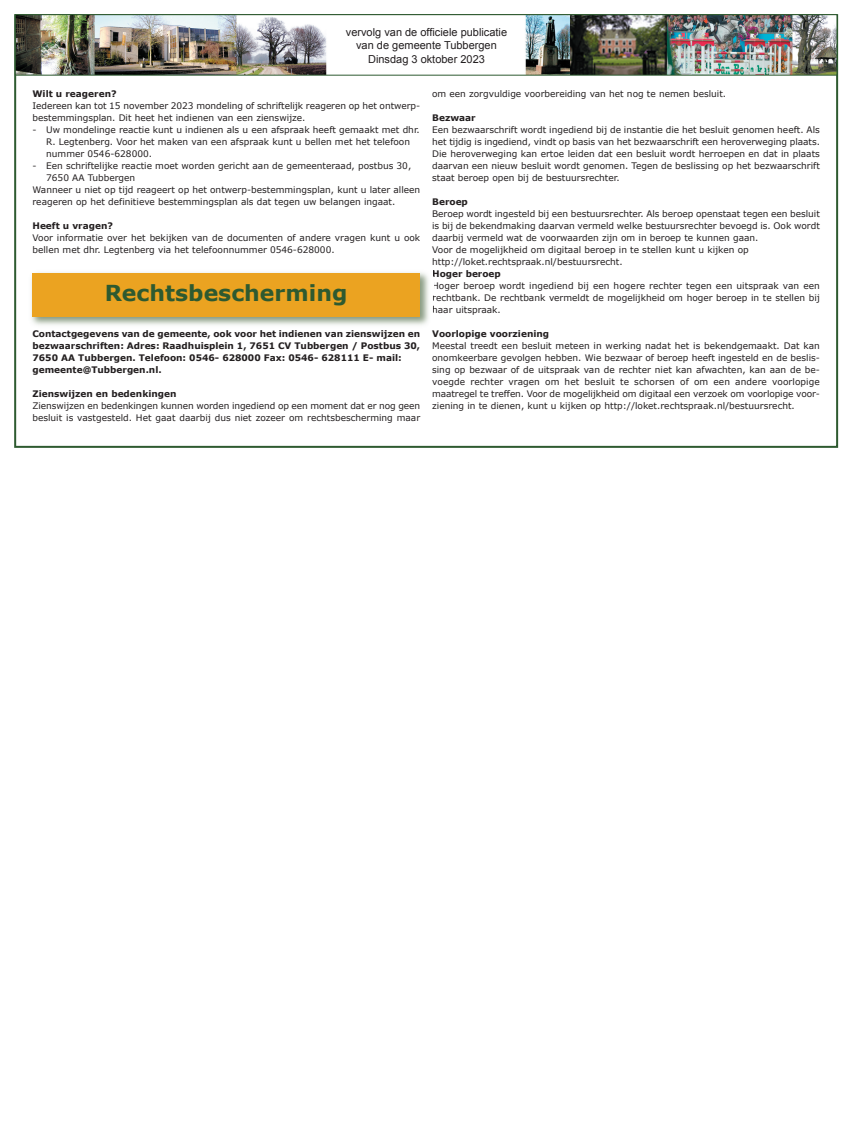
<style>
.page{position:relative;width:851px;height:1134px;background:#fff}
.page>*{position:absolute;margin:0;border:0;box-sizing:border-box;transform-origin:0 0}
.t1{font:700 22px "Verdana";color:#2e5a30}
.t2{font:11px/13.2px "Arial";color:#231f20;text-align:center}
.t3{font:9px/12px "Verdana";color:#231f20}
.t4{font:700 9px/12px "Verdana";color:#231f20}
</style>
<div class="page">
<img style="left:17px;top:16px;width:818px;height:58px">
<div style="left:15px;top:14px;width:822px;height:62px;border:1px solid #2e5a30"></div>
<img style="left:31px;top:272px;width:398px;height:53px">
<svg style="left:433px;top:295px;width:1px;height:18px"></svg>
<div style="left:32px;top:273px;width:387px;height:43px;background:#eba321"></div>
<p class="t2" style="left:346px;top:26px;width:163px">vervolg van de officiele publicatie van de gemeente Tubbergen<br>Dinsdag 3 oktober 2023</p>
<p class="t4" style="left:32px;top:87px;width:86px">Wilt u reageren?</p>
<p class="t3" style="left:32px;top:99px;width:389px">Iedereen kan tot 15 november 2023 mondeling of schriftelijk reageren op het ontwerp&shy;bestemmingsplan. Dit heet het indienen van een zienswijze.</p>
<p class="t3" style="left:46px;top:123px;width:375px;text-indent:-14px">- Uw mondelinge reactie kunt u indienen als u een afspraak heeft gemaakt met dhr.<br>R. Legtenberg. Voor het maken van een afspraak kunt u bellen met het telefoon nummer 0546-628000.</p>
<p class="t3" style="left:32px;top:159px;width:380px">- Een schriftelijke reactie moet worden gericht aan de gemeenteraad, postbus 30,</p>
<p class="t3" style="left:46px;top:171px;width:90px">7650 AA Tubbergen</p>
<p class="t3" style="left:32px;top:183px;width:389px">Wanneer u niet op tijd reageert op het ontwerp-bestemmingsplan, kunt u later alleen</p>
<p class="t3" style="left:32px;top:195px;width:364px">reageren op het definitieve bestemmingsplan als dat tegen uw belangen ingaat.</p>
<p class="t4" style="left:32px;top:219px;width:82px">Heeft u vragen?</p>
<p class="t3" style="left:32px;top:231px;width:389px">Voor informatie over het bekijken van de documenten of andere vragen kunt u ook bellen met dhr. Legtenberg via het telefoonnummer 0546-628000.</p>
<h1 class="t1" style="left:105px;top:279px;width:244px">Rechtsbescherming</h1>
<p class="t4" style="left:32px;top:327px;width:389px">Contactgegevens van de gemeente, ook voor het indienen van zienswijzen en bezwaarschriften: Adres: Raadhuisplein 1, 7651 CV Tubbergen / Postbus 30, 7650 AA Tubbergen. Telefoon: 0546- 628000 Fax: 0546- 628111 E- mail: gemeente@Tubbergen.nl.</p>
<p class="t4" style="left:32px;top:387px;width:145px">Zienswijzen en bedenkingen</p>
<p class="t3" style="left:32px;top:399px;width:389px">Zienswijzen en bedenkingen kunnen worden ingediend op een moment dat er nog geen besluit is vastgesteld. Het gaat daarbij dus niet zozeer om rechtsbescherming maar</p>
<p class="t3" style="left:432px;top:87px;width:295px">om een zorgvuldige voorbereiding van het nog te nemen besluit.</p>
<p class="t4" style="left:432px;top:111px;width:45px">Bezwaar</p>
<p class="t3" style="left:432px;top:123px;width:389px;text-align:justify">Een bezwaarschrift wordt ingediend bij de instantie die het besluit genomen heeft. Als het tijdig is ingediend, vindt op basis van het bezwaarschrift een heroverweging plaats.<br>Die heroverweging kan ertoe leiden dat een besluit wordt herroepen en dat in plaats daarvan een nieuw besluit wordt genomen. Tegen de beslissing op het bezwaarschrift staat beroep open bij de bestuursrechter.</p>
<p class="t4" style="left:432px;top:195px;width:37px">Beroep</p>
<p class="t3" style="left:432px;top:207px;width:389px">Beroep wordt ingesteld bij een bestuursrechter. Als beroep openstaat tegen een besluit is bij de bekendmaking daarvan vermeld welke bestuursrechter bevoegd is. Ook wordt daarbij vermeld wat de voorwaarden zijn om in beroep te kunnen gaan.<br>Voor de mogelijkheid om digitaal beroep in te stellen kunt u kijken op http://loket.rechtspraak.nl/bestuursrecht.</p>
<p class="t4" style="left:432px;top:267px;width:70px">Hoger beroep</p>
<p class="t3" style="left:432px;top:279px;width:389px;text-align:justify">Hoger beroep wordt ingediend bij een hogere rechter tegen een uitspraak van een rechtbank. De rechtbank vermeldt de mogelijkheid om hoger beroep in te stellen bij haar uitspraak.</p>
<p class="t4" style="left:432px;top:327px;width:118px">Voorlopige voorziening</p>
<p class="t3" style="left:432px;top:339px;width:389px;text-align:justify">Meestal treedt een besluit meteen in werking nadat het is bekendgemaakt. Dat kan onomkeerbare gevolgen hebben. Wie bezwaar of beroep heeft ingesteld en de beslis&shy;sing op bezwaar of de uitspraak van de rechter niet kan afwachten, kan aan de be&shy;voegde rechter vragen om het besluit te schorsen of om een andere voorlopige maatregel te treffen. Voor de mogelijkheid om digitaal een verzoek om voorlopige voor&shy;ziening in te dienen, kunt u kijken op http://loket.rechtspraak.nl/bestuursrecht.</p>
</div>
